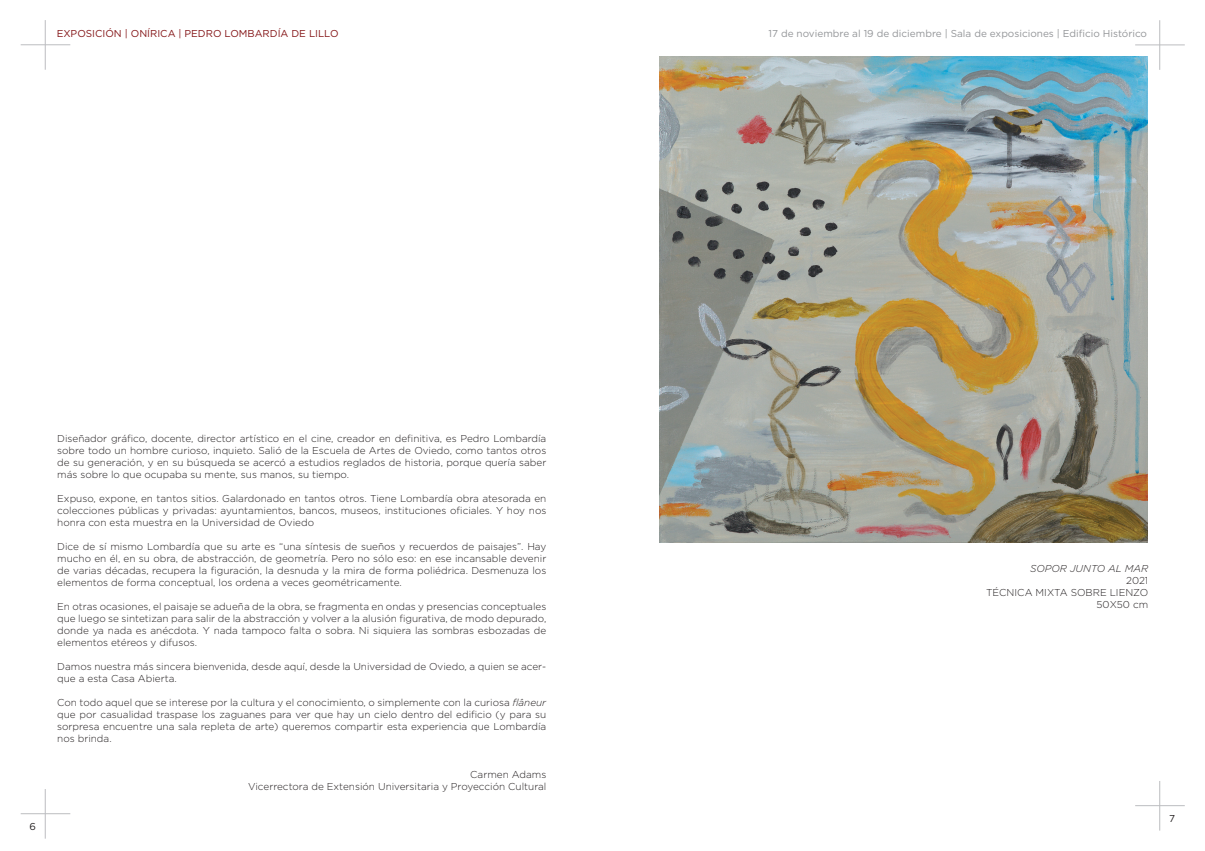
<style>
.page{position:relative;width:1205px;height:851px;background:#fff}
.page>*{position:absolute;margin:0;border:0;box-sizing:border-box;transform-origin:0 0}
.t1{font:300 10px/12px "Gotham";color:#231f20;text-align:justify}
.t2{font:10px "Gotham";color:#939598}
.t3{font:10px "Gotham";color:#841517}
.t4{font:italic 300 10px "Gotham";color:#231f20}
.t5{font:10px "Gotham";color:#231f20}
.s1{font-style:italic}
</style>
<div class="page">
<hr style="left:45px;top:20px;width:1px;height:50px;background:#bcbdc0">
<hr style="left:45px;top:788px;width:1px;height:50px;background:#bcbdc0">
<hr style="left:21px;top:44px;width:49px;height:1px;background:#bcbdc0">
<hr style="left:21px;top:813px;width:49px;height:1px;background:#bcbdc0">
<hr style="left:1159px;top:20px;width:1px;height:50px;background:#bcbdc0">
<hr style="left:1159px;top:780px;width:1px;height:50px;background:#bcbdc0">
<hr style="left:1135px;top:45px;width:50px;height:1px;background:#bcbdc0">
<hr style="left:1135px;top:805px;width:50px;height:1px;background:#bcbdc0">
<img style="left:659px;top:57px;width:489px;height:485px">
<p class="t3" style="left:57px;top:27px;width:283px">EXPOSICIÓN | ONÍRICA | PEDRO LOMBARDÍA DE LILLO</p>
<p class="t2" style="left:768px;top:27px;width:380px">17 de noviembre al 19 de diciembre | Sala de exposiciones | Edificio Histórico</p>
<p class="t5" style="left:29px;top:820px;width:8px">6</p>
<p class="t1" style="left:57px;top:432px;width:491px">Diseñador gráfico, docente, director artístico en el cine, creador en definitiva, es Pedro Lombardía sobre todo un hombre curioso, inquieto. Salió de la Escuela de Artes de Oviedo, como tantos otros de su generación, y en su búsqueda se acercó a estudios reglados de historia, porque quería saber más sobre lo que ocupaba su mente, sus manos, su tiempo.</p>
<p class="t1" style="left:57px;top:492px;width:491px">Expuso, expone, en tantos sitios. Galardonado en tantos otros. Tiene Lombardía obra atesorada en colecciones públicas y privadas: ayuntamientos, bancos, museos, instituciones oficiales. Y hoy nos honra con esta muestra en la Universidad de Oviedo</p>
<p class="t1" style="left:57px;top:540px;width:491px">Dice de sí mismo Lombardía que su arte es “una síntesis de sueños y recuerdos de paisajes”. Hay mucho en él, en su obra, de abstracción, de geometría. Pero no sólo eso: en ese incansable devenir de varias décadas, recupera la figuración, la desnuda y la mira de forma poliédrica. Desmenuza los elementos de forma conceptual, los ordena a veces geométricamente.</p>
<p class="t1" style="left:57px;top:600px;width:490px">En otras ocasiones, el paisaje se adueña de la obra, se fragmenta en ondas y presencias conceptuales que luego se sintetizan para salir de la abstracción y volver a la alusión figurativa, de modo depurado, donde ya nada es anécdota. Y nada tampoco falta o sobra. Ni siquiera las sombras esbozadas de elementos etéreos y difusos.</p>
<p class="t1" style="left:57px;top:660px;width:490px">Damos nuestra más sincera bienvenida, desde aquí, desde la Universidad de Oviedo, a quien se acer&shy;que a esta Casa Abierta.</p>
<p class="t1" style="left:57px;top:696px;width:490px">Con todo aquel que se interese por la cultura y el conocimiento, o simplemente con la curiosa <span class="s1">flâneur </span>que por casualidad traspase los zaguanes para ver que hay un cielo dentro del edificio (y para su sorpresa encuentre una sala repleta de arte) queremos compartir esta experiencia que Lombardía nos brinda.</p>
<p class="t1" style="left:248px;top:768px;width:300px;text-align:right">Carmen Adams<br>Vicerrectora de Extensión Universitaria y Proyección Cultural</p>
<p class="t4" style="left:1030px;top:562px;width:120px">SOPOR JUNTO AL MAR</p>
<p class="t1" style="left:986px;top:574px;width:164px;text-align:right">2021<br>TÉCNICA MIXTA SOBRE LIENZO<br>50X50 cm</p>
<p class="t5" style="left:1169px;top:812px;width:7px">7</p>
</div>
